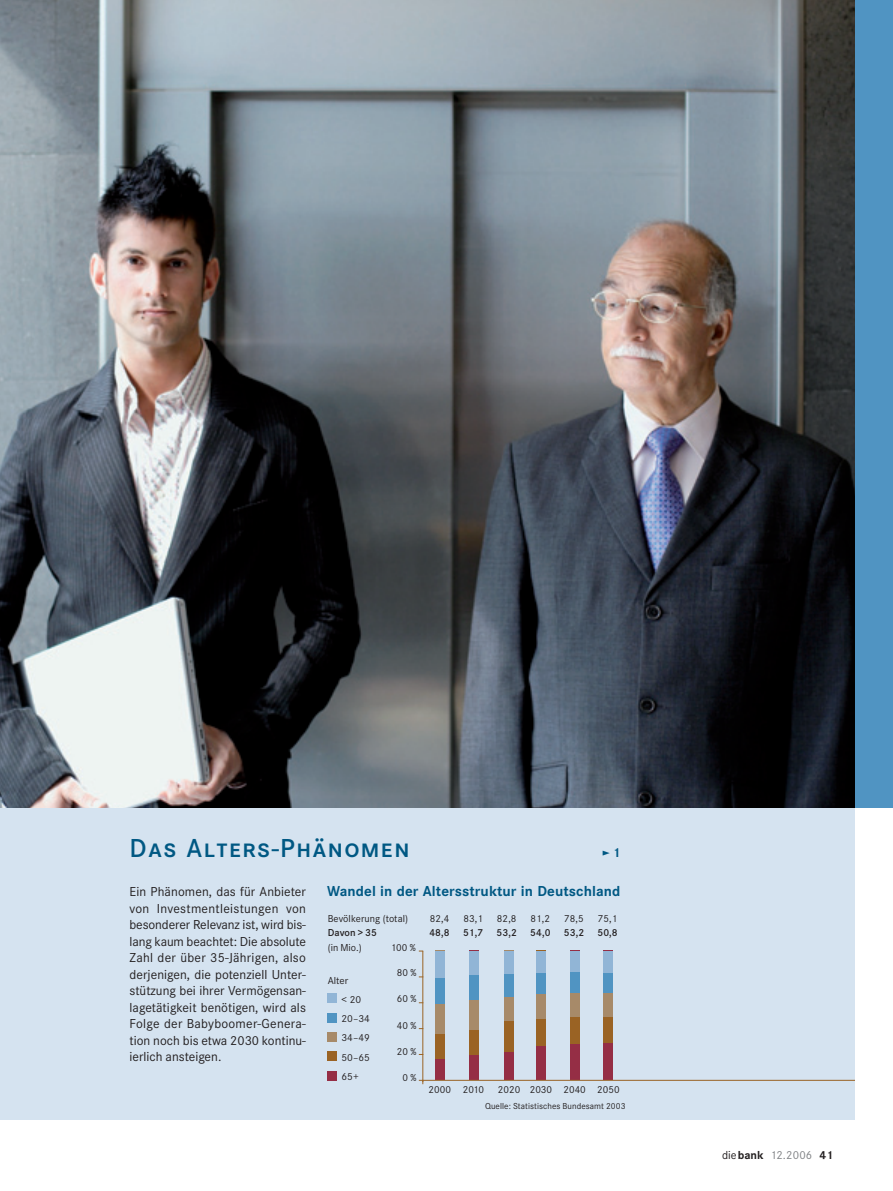
<style>
.page{position:relative;width:893px;height:1191px;background:#fff}
.page>*{position:absolute;margin:0;border:0;box-sizing:border-box;transform-origin:0 0}
.t1{font:600 27px "Corporate SSC";letter-spacing:.05em;color:#005883}
.t2{font:700 15px "Corporate S";letter-spacing:.005em;color:#005883}
.t3{font:13.5px/16.5px "Corporate S";color:#231f20;text-align:justify}
.t4{font:13.5px "The Sans Bold Expert";color:#005883}
.t5{font:12px "Corporate S";letter-spacing:.01em;color:#808285}
.t6{font:10.5px/19.4px "Corporate S";color:#231f20}
.t7{font:600 10.5px "Corporate S";letter-spacing:.01em;color:#231f20}
.t8{font:9px "Corporate S";letter-spacing:.01em;color:#231f20}
.s1{font-family:"Corporate S";font-weight:700}
.s2{color:#231f20}
.s3{font-weight:700;color:#231f20}
</style>
<div class="page">
<div style="left:0;top:807px;width:854px;height:312px;background:#d5e3f0"></div>
<div style="left:854px;top:1px;width:39px;height:806px;background:#5094c2"></div>
<div style="left:328px;top:993px;width:9px;height:10px;background:#91b5d6"></div>
<div style="left:328px;top:1013px;width:9px;height:9px;background:#5094c2"></div>
<div style="left:328px;top:1032px;width:9px;height:9px;background:#a78a69"></div>
<div style="left:328px;top:1051px;width:9px;height:10px;background:#9a6324"></div>
<div style="left:328px;top:1070px;width:9px;height:10px;background:#952e45"></div>
<hr style="left:422px;top:951px;width:1px;height:131px;background:#9a6324">
<div style="left:435px;top:951px;width:9px;height:129px;background:#952e45"></div>
<div style="left:469px;top:951px;width:9px;height:129px;background:#952e45"></div>
<div style="left:504px;top:951px;width:10px;height:129px;background:#952e45"></div>
<div style="left:570px;top:951px;width:9px;height:129px;background:#952e45"></div>
<div style="left:604px;top:951px;width:9px;height:129px;background:#952e45"></div>
<div style="left:536px;top:951px;width:10px;height:129px;background:#952e45"></div>
<div style="left:435px;top:951px;width:9px;height:107px;background:#9a6324"></div>
<div style="left:435px;top:951px;width:9px;height:83px;background:#a78a69"></div>
<div style="left:435px;top:951px;width:9px;height:52px;background:#5094c2"></div>
<div style="left:435px;top:951px;width:9px;height:26px;background:#91b5d6"></div>
<div style="left:469px;top:951px;width:9px;height:103px;background:#9a6324"></div>
<div style="left:469px;top:951px;width:9px;height:78px;background:#a78a69"></div>
<div style="left:469px;top:951px;width:9px;height:48px;background:#5094c2"></div>
<div style="left:469px;top:951px;width:9px;height:24px;background:#91b5d6"></div>
<div style="left:504px;top:951px;width:10px;height:100px;background:#9a6324"></div>
<div style="left:504px;top:951px;width:10px;height:70px;background:#a78a69"></div>
<div style="left:504px;top:951px;width:10px;height:45px;background:#5094c2"></div>
<div style="left:504px;top:951px;width:10px;height:22px;background:#91b5d6"></div>
<div style="left:536px;top:951px;width:10px;height:95px;background:#9a6324"></div>
<div style="left:536px;top:951px;width:10px;height:67px;background:#a78a69"></div>
<div style="left:536px;top:951px;width:10px;height:42px;background:#5094c2"></div>
<div style="left:536px;top:951px;width:10px;height:21px;background:#91b5d6"></div>
<div style="left:570px;top:951px;width:9px;height:92px;background:#9a6324"></div>
<div style="left:570px;top:951px;width:9px;height:65px;background:#a78a69"></div>
<div style="left:570px;top:951px;width:9px;height:41px;background:#5094c2"></div>
<div style="left:570px;top:951px;width:9px;height:20px;background:#91b5d6"></div>
<div style="left:604px;top:951px;width:9px;height:91px;background:#9a6324"></div>
<div style="left:604px;top:951px;width:9px;height:65px;background:#a78a69"></div>
<div style="left:604px;top:951px;width:9px;height:41px;background:#5094c2"></div>
<div style="left:604px;top:951px;width:9px;height:21px;background:#91b5d6"></div>
<hr style="left:423px;top:1080px;width:431px;height:1px;background:#9a6324">
<img style="left:0;top:1px;width:854px;height:806px">
<h1 class="t1" style="left:129px;top:832px;width:281px">Das Alters-Phänomen</h1>
<p class="t4" style="left:603px;top:844px;width:19px">” <span class="s1">1</span></p>
<p class="t3" style="left:129px;top:884px;width:178px">Ein Phänomen, das für Anbieter von Investmentleistungen von besonderer Relevanz ist, wird bis&shy;lang kaum beachtet: Die absolute Zahl der über 35-Jährigen, also derjenigen, die potenziell Unter&shy;stützung bei ihrer Vermögensan&shy;lagetätigkeit benötigen, wird als Folge der Babyboomer-Genera&shy;tion noch bis etwa 2030 kontinu&shy;ierlich ansteigen.</p>
<p class="t2" style="left:327px;top:885px;width:295px">Wandel in der Altersstruktur in Deutschland</p>
<p class="t6" style="left:328px;top:909px;width:82px">Bevölkerung (total)</p>
<p class="t7" style="left:328px;top:928px;width:51px">Davon &gt; 35</p>
<p class="t6" style="left:328px;top:938px;width:36px">(in Mio.)</p>
<p class="t6" style="left:430px;top:909px;width:21px">82,4</p>
<p class="t7" style="left:429px;top:928px;width:22px">48,8</p>
<p class="t6" style="left:463px;top:909px;width:21px">83,1</p>
<p class="t7" style="left:463px;top:928px;width:22px">51,7</p>
<p class="t6" style="left:497px;top:909px;width:21px">82,8</p>
<p class="t7" style="left:497px;top:928px;width:22px">53,2</p>
<p class="t6" style="left:531px;top:909px;width:21px">81,2</p>
<p class="t7" style="left:530px;top:928px;width:22px">54,0</p>
<p class="t6" style="left:564px;top:909px;width:21px">78,5</p>
<p class="t7" style="left:564px;top:928px;width:22px">53,2</p>
<p class="t6" style="left:598px;top:909px;width:21px">75,1</p>
<p class="t7" style="left:597px;top:928px;width:22px">50,8</p>
<p class="t6" style="left:391px;top:938px;width:26px">100 %</p>
<p class="t6" style="left:397px;top:963px;width:21px">80 %</p>
<p class="t6" style="left:328px;top:971px;width:22px">Alter</p>
<p class="t6" style="left:397px;top:990px;width:21px">60 %</p>
<p class="t6" style="left:342px;top:990px;width:30px">&lt; 20<br>20–34<br>34–49<br>50–65<br>65+</p>
<p class="t6" style="left:397px;top:1016px;width:21px">40 %</p>
<p class="t6" style="left:397px;top:1042px;width:21px">20 %</p>
<p class="t6" style="left:403px;top:1068px;width:15px">0 %</p>
<p class="t6" style="left:429px;top:1080px;width:57px">2000 2010</p>
<p class="t6" style="left:498px;top:1080px;width:24px">2020</p>
<p class="t6" style="left:563px;top:1080px;width:58px">2040 2050</p>
<p class="t6" style="left:530px;top:1080px;width:24px">2030</p>
<p class="t8" style="left:485px;top:1102px;width:142px">Quelle: Statistisches Bundesamt 2003</p>
<p class="t5" style="left:722px;top:1150px;width:113px"><span class="s2">die</span><span class="s3">bank</span> 12.2006 <span class="s3">41</span></p>
</div>
